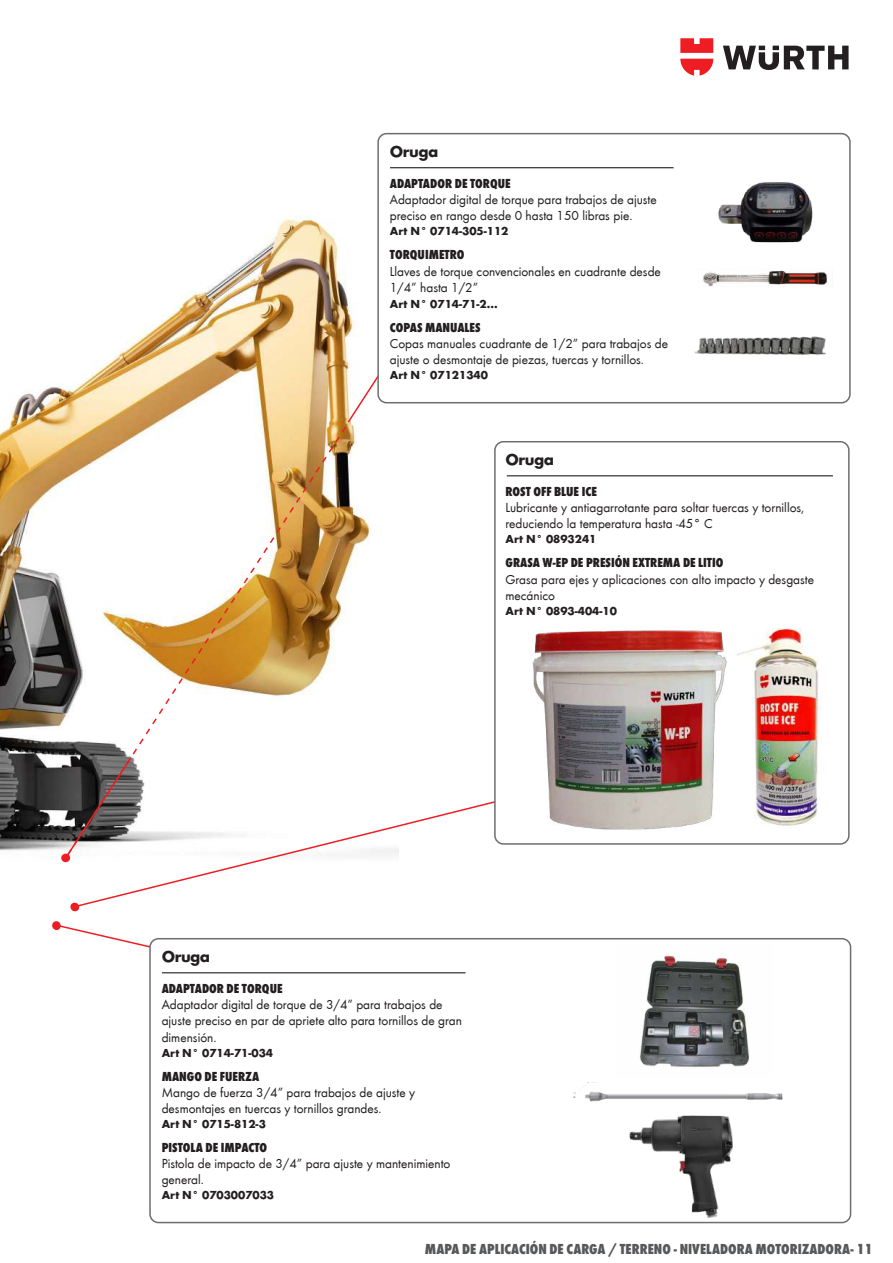
<style>
.page{position:relative;width:893px;height:1263px;background:#fff}
.page>*{position:absolute;margin:0;border:0;box-sizing:border-box;transform-origin:0 0}
.t1{font:700 16.5px "Wuerth";letter-spacing:-.03em;color:#231f20}
.t2{font:800 condensed 15px "Wuerth";color:#57585a}
.t3{font:13.5px/16.2px "Wuerth";color:#231f20}
.t4{font:800 condensed 13.5px "Wuerth";color:#231f20}
.t5{font:700 12px "Wuerth";color:#231f20}
</style>
<div class="page">
<svg style="left:723px;top:46px;width:126px;height:24px"></svg>
<svg style="left:680px;top:38px;width:33px;height:38px"></svg>
<img style="left:0;top:216px;width:370px;height:647px">
<svg style="left:52px;top:921px;width:8px;height:9px"></svg>
<svg style="left:55px;top:923px;width:94px;height:25px"></svg>
<div style="left:149px;top:938px;width:702px;height:285px;border:2px solid #6c6d70;border-radius:9px"></div>
<hr style="left:162px;top:972px;width:304px;height:1px;background:#231f20">
<svg style="left:70px;top:903px;width:9px;height:9px"></svg>
<svg style="left:73px;top:791px;width:421px;height:117px"></svg>
<div style="left:494px;top:441px;width:356px;height:404px;border:2px solid #6c6d70;border-radius:9px"></div>
<hr style="left:507px;top:475px;width:326px;height:1px;background:#231f20">
<img style="left:737px;top:628px;width:83px;height:198px">
<img style="left:532px;top:630px;width:194px;height:200px">
<div style="left:61px;top:853px;width:9px;height:9px;background:#ee1d23;border-radius:50%"></div>
<svg style="left:346px;top:345px;width:53px;height:79px"></svg>
<svg style="left:66px;top:425px;width:282px;height:432px"></svg>
<svg style="left:66px;top:756px;width:67px;height:101px"></svg>
<div style="left:378px;top:134px;width:472px;height:269px;background:#fff;border-radius:9px"></div>
<div style="left:377px;top:133px;width:474px;height:270px;border:2px solid #6c6d70;border-radius:9px"></div>
<hr style="left:390px;top:167px;width:284px;height:1px;background:#231f20">
<img style="left:718px;top:182px;width:95px;height:61px">
<img style="left:703px;top:270px;width:125px;height:17px">
<img style="left:694px;top:336px;width:132px;height:19px">
<img style="left:640px;top:955px;width:110px;height:112px">
<img style="left:573px;top:1082px;width:210px;height:20px">
<img style="left:629px;top:1115px;width:104px;height:103px">
<p class="t1" style="left:390px;top:139px;width:50px">Oruga</p>
<p class="t4" style="left:390px;top:174px;width:122px">ADAPTADOR DE TORQUE</p>
<p class="t3" style="left:390px;top:191px;width:268px">Adaptador digital de torque para trabajos de ajuste preciso en rango desde 0 hasta 150 libras pie.</p>
<p class="t5" style="left:390px;top:222px;width:120px">Art N° 0714-305-112</p>
<p class="t4" style="left:390px;top:245px;width:76px">TORQUIMETRO</p>
<p class="t3" style="left:390px;top:262px;width:273px">Llaves de torque convencionales en cuadrante desde<br>1/4” hasta 1/2”</p>
<p class="t5" style="left:390px;top:295px;width:109px">Art N° 0714-71-2...</p>
<p class="t4" style="left:390px;top:318px;width:92px">COPAS MANUALES</p>
<p class="t3" style="left:390px;top:335px;width:280px">Copas manuales cuadrante de 1/2” para trabajos de ajuste o desmontaje de piezas, tuercas y tornillos.</p>
<p class="t5" style="left:390px;top:366px;width:100px">Art N° 07121340</p>
<p class="t1" style="left:505px;top:447px;width:50px">Oruga</p>
<p class="t4" style="left:505px;top:482px;width:93px">ROST OFF BLUE ICE</p>
<p class="t3" style="left:505px;top:499px;width:300px">Lubricante y antiagarrotante para soltar tuercas y tornillos, reduciendo la temperatura hasta -45° C</p>
<p class="t5" style="left:505px;top:531px;width:92px">Art N° 0893241</p>
<p class="t4" style="left:505px;top:553px;width:219px">GRASA W-EP DE PRESIÓN EXTREMA DE LITIO</p>
<p class="t3" style="left:505px;top:570px;width:310px">Grasa para ejes y aplicaciones con alto impacto y desgaste mecá nico</p>
<p class="t5" style="left:505px;top:602px;width:113px">Art N° 0893-404-10</p>
<p class="t1" style="left:162px;top:944px;width:50px">Oruga</p>
<p class="t4" style="left:162px;top:979px;width:122px">ADAPTADOR DE TORQUE</p>
<p class="t3" style="left:162px;top:996px;width:302px">Adaptador digital de torque de 3/4” para trabajos de ajuste preciso en par de apriete alto para tornillos de gran dimensión.</p>
<p class="t5" style="left:162px;top:1044px;width:113px">Art N° 0714-71-034</p>
<p class="t4" style="left:162px;top:1066px;width:99px">MANGO DE FUERZA</p>
<p class="t3" style="left:162px;top:1083px;width:255px">Mango de fuerza 3/4” para trabajos de ajuste y desmontajes en tuercas y tornillos grandes.</p>
<p class="t5" style="left:162px;top:1115px;width:106px">Art N° 0715-812-3</p>
<p class="t4" style="left:162px;top:1138px;width:107px">PISTOLA DE IMPACTO</p>
<p class="t3" style="left:162px;top:1155px;width:290px">Pistola de impacto de 3/4” para ajuste y mantenimiento general.</p>
<p class="t5" style="left:162px;top:1186px;width:114px">Art N° 0703007033</p>
<p class="t2" style="left:425px;top:1238px;width:449px">MAPA DE APLICACIÓN DE CARGA / TERRENO - NIVELADORA MOTORIZADORA- 11</p>
</div>
